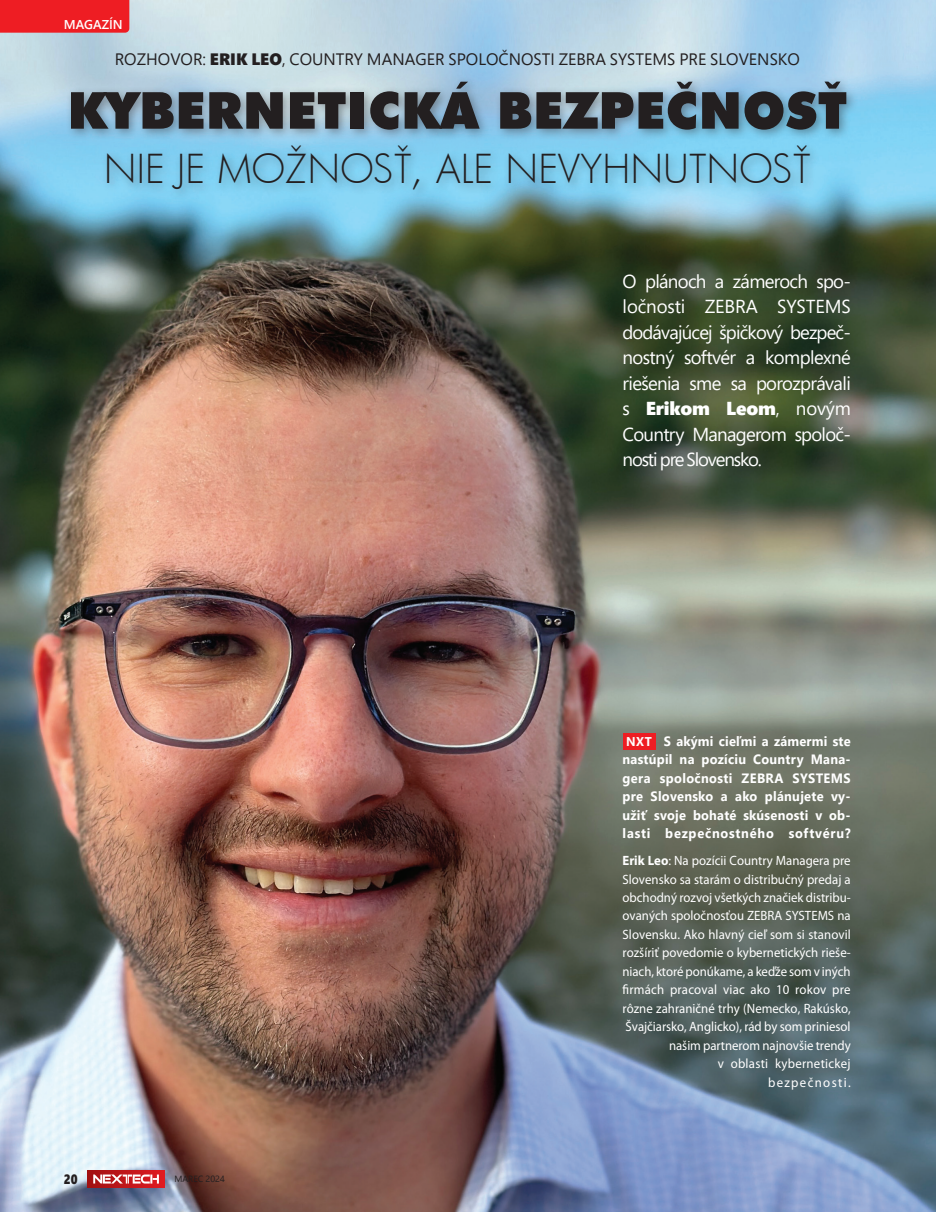
<style>
.page{position:relative;width:936px;height:1212px;background:#fff}
.page>*{position:absolute;margin:0;border:0;box-sizing:border-box;transform-origin:0 0}
.t1{font:900 51px "Futura AT Extra";letter-spacing:.01em;color:#231f20}
.t2{font:39px "Futura Lt";color:#231f20}
.Perex{font:18.75px/25.5px "Segoe Pro";letter-spacing:-.04em;color:#fff;text-align:justify}
.t3{font:16.5px "Segoe Pro";color:#231f20}
.t4{font:13.5px/18.5px "Myriad Pro";color:#fff;text-align:right;scale:.95 1}
.Medzititul_rozhovor_5_cierna{font:700 13.5px/18.5px "Segoe UI";letter-spacing:.06em;color:#fff;text-align:justify;scale:.95 1}
.t5{font:13.5px "Segoe UI Black";color:#231f20;scale:.85 1}
.t6{font:600 12.75px "Segoe Pro";color:#fff}
.Medzititul_rozhovor_5_cierna-2{font:700 12.75px "Segoe UI";color:#fff;scale:.95 1}
.t7{font:9px "Segoe Pro Display";color:#231f20}
.s1{font-weight:900}
.s2{font-weight:700}
</style>
<div class="page">
<img style="left:0;top:0;width:935px;height:1212px">
<div style="left:88px;top:1170px;width:76px;height:17px;background:linear-gradient(to right,#a11112,#df1b21)"></div>
<svg style="left:93px;top:1174px;width:66px;height:9px"></svg>
<div style="left:0;top:0;width:129px;height:33px;background:#ee1d23"></div>
<div style="left:65px;top:76px;width:793px;height:125px;background:#231f20;opacity:.4"></div>
<div style="left:622px;top:733px;width:33px;height:17px;background:#ee1d23"></div>
<p class="t6" style="left:64px;top:16px;width:60px">MAGAZÍN</p>
<p class="t3" style="left:115px;top:48px;width:686px">ROZHOVOR: <span class="s1">ERIK LEO</span>, COUNTRY MANAGER SPOLOČNOSTI ZEBRA SYSTEMS PRE SLOVENSKO</p>
<p class="t1" style="left:68px;top:79px;width:781px">KYBERNETICKÁ BEZPEČNOSŤ</p>
<p class="t2" style="left:104px;top:142px;width:708px">NIE JE MOŽNOSŤ, ALE NEVYHNUTNOSŤ</p>
<p class="Perex" style="left:622px;top:268px;width:230px">O plánoch a zámeroch spo&shy;ločnosti ZEBRA SYSTEMS dodávajúcej špičkový bezpeč&shy;nostný softvér a komplexné riešenia sme sa porozprávali s <span class="s1">Erikom Leom</span>, novým Country Managerom spoloč&shy;nosti pre Slovensko.</p>
<p class="t5" style="left:64px;top:1169px;width:18px">20</p>
<p class="t7" style="left:174px;top:1172px;width:52px">MAREC 2024</p>
<p class="Medzititul_rozhovor_5_cierna" style="left:622px;top:731px;width:242px;text-indent:41px">S akými cieľmi a zámermi ste nastúpil na pozíciu Country Mana&shy;gera spoločnosti ZEBRA SYSTEMS pre Slovensko a ako plánujete vy&shy;užiť svoje bohaté skúsenosti v ob&shy;lasti bezpečnostného softvéru?</p>
<p class="t4" style="left:622px;top:851px;width:242px"><span class="s2">Erik Leo</span>: Na pozícii Country Managera pre Slovensko sa starám o distribučný predaj a obchodný rozvoj všetkých značiek distribu&shy;ovaných spoločnosťou ZEBRA SYSTEMS na Slovensku. Ako hlavný cieľ som si stanovil rozšíriť povedomie o kybernetických rieše&shy;niach, ktoré ponúkame, a keďže som v iných firmách pracoval viac ako 10 rokov pre rôzne zahraničné trhy (Nemecko, Rakúsko, Švajčiarsko, Anglicko), rád by som priniesol našim partnerom najnovšie trendy<br>v oblasti kybernetickej<br>bezpečnosti.</p>
<p class="Medzititul_rozhovor_5_cierna-2" style="left:626px;top:730px;width:29px">NXT</p>
</div>
